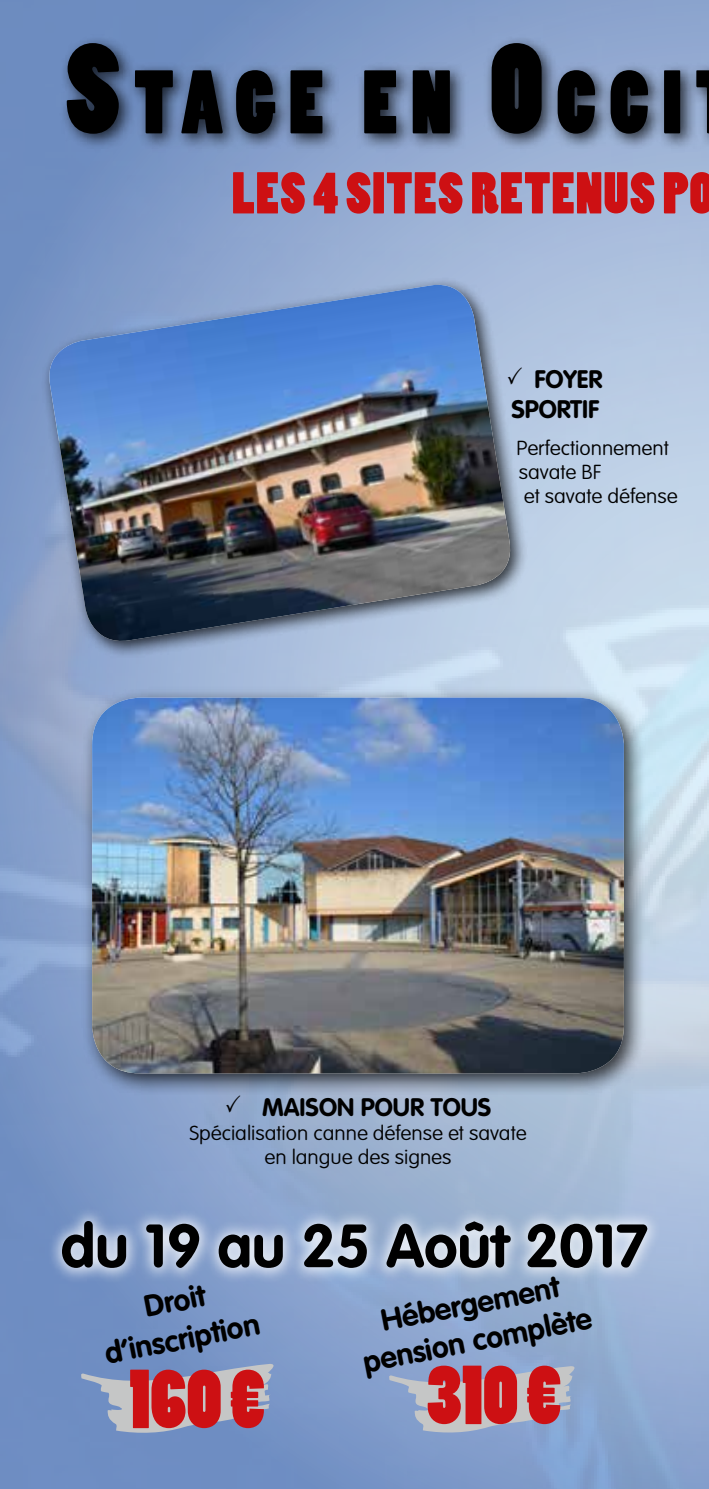
<style>
.page{position:relative;width:709px;height:1489px;background:#fff}
.page>*{position:absolute;margin:0;border:0;box-sizing:border-box;transform-origin:0 0}
.t1{font:84px "Poplar Std";letter-spacing:.155em;color:#000}
.t2{font:79px "Poplar Std";color:#cd1013}
.t3{font:700 60px "VAG Rounded Std";color:#000}
.t4{font:55px "Poplar Std";letter-spacing:.02em;color:#cd1013}
.t5{font:700 30px/38.5px "VAG Rounded Std";color:#000;text-align:center}
.t6{font:700 25px/30px "VAG Rounded Std";color:#000;text-align:right}
.t7{font:100 20px/24px "VAG Rounded Std";color:#000;scale:1.05 1}
.s1{font-size:120px}
</style>
<div class="page">
<div style="left:47px;top:1206px;width:615px;height:78px;background:#fff;opacity:.75"></div>
<svg style="left:80px;top:1363px;width:197px;height:71px;background:#a1aec4"></svg>
<svg style="left:388px;top:1365px;width:190px;height:68px;background:#abb7c9"></svg>
<div style="left:60px;top:34px;width:649px;height:120px;background:#000;opacity:.75"></div>
<div style="left:41px;top:276px;width:487px;height:383px;background:#000;opacity:.75"></div>
<img style="left:44px;top:285px;width:471px;height:361px">
<div style="left:81px;top:686px;width:565px;height:410px;background:#000;opacity:.75"></div>
<img style="left:92px;top:697px;width:532px;height:376px">
<svg style="left:508px;top:367px;width:14px;height:18px"></svg>
<svg style="left:226px;top:1094px;width:7px;height:21px"></svg>
<h1 class="t1" style="left:65px;top:56px;width:618px"><span class="s1">S</span>TAGE EN <span class="s1">O</span>CCI</h1>
<h3 class="t4" style="left:232px;top:163px;width:483px">LES 4 SITES RETENUS PO</h3>
<p class="t6" style="left:511px;top:365px;width:92px">FOYER<br>SPORTIF</p>
<p class="t7" style="left:516px;top:436px;width:155px">Perfectionnement savate BF<br>et savate défense</p>
<p class="t6" style="left:262px;top:1092px;width:231px">MAISON POUR TOUS</p>
<p class="t7" style="left:189px;top:1121px;width:322px;text-align:center">Spécialisation canne défense et savate en langue des signes</p>
<h3 class="t3" style="left:61px;top:1210px;width:589px">du 19 au 25 Août 2017</h3>
<h3 class="t5" style="left:94px;top:1297px;width:159px;rotate:-11deg">Droit d’inscription</h3>
<h2 class="t2" style="left:129px;top:1355px;width:141px">160 €</h2>
<h3 class="t5" style="left:353px;top:1308px;width:233px;line-height:37px;rotate:-11deg">Hébergement pension complète</h3>
<h2 class="t2" style="left:426px;top:1351px;width:141px">310 €</h2>
</div>
